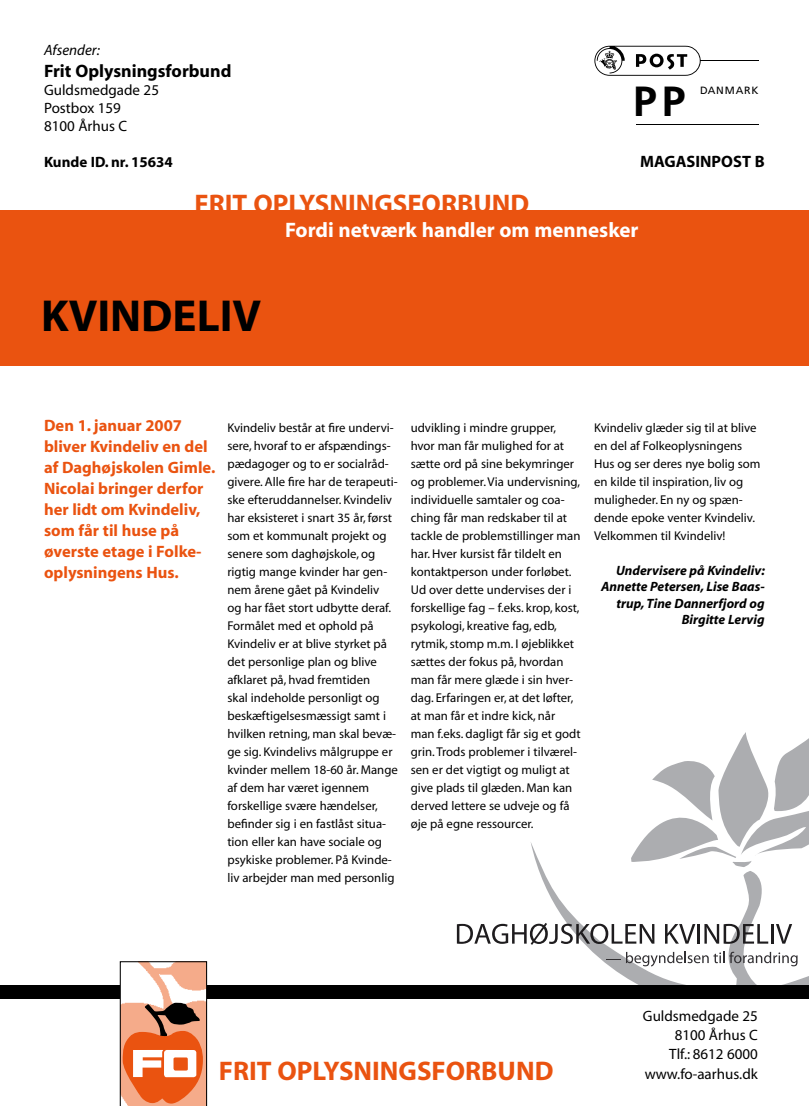
<style>
.page{position:relative;width:809px;height:1106px;background:#fff}
.page>*{position:absolute;margin:0;border:0;box-sizing:border-box;transform-origin:0 0}
.t1{font:700 45px "Myriad";color:#000}
.t2{font:700 42.15px "Frutiger";color:#000}
.t3{font:700 27px "Myriad";color:#ea5310}
.t4{font:700 21px "Myriad";color:#fff}
.t5{font:700 18px "Myriad";color:#000}
.t6{font:700 16.5px/21px "Myriad";color:#ea5310}
.t7{font:700 16.5px "Myriad";color:#000}
.t8{font:15px/19.2px "Myriad";color:#000;text-align:right}
.t9{font:700 15px "Myriad";color:#000}
.t10{font:italic 15px "Myriad";color:#000}
.t11{font:italic 700 13.5px/16.5px "Myriad";color:#000;text-align:right}
.t12{font:12.75px/18px "Myriad";color:#000}
.t13{font:10.5px "Frutiger";letter-spacing:.08em;color:#000}
</style>
<div class="page">
<svg style="left:652px;top:732px;width:156px;height:77px"></svg>
<svg style="left:530px;top:809px;width:278px;height:176px"></svg>
<svg style="left:456px;top:922px;width:198px;height:22px"></svg>
<svg style="left:664px;top:923px;width:103px;height:20px"></svg>
<hr style="left:770px;top:924px;width:3px;height:19px;background:#1e1c1e">
<svg style="left:775px;top:924px;width:16px;height:19px"></svg>
<svg style="left:606px;top:951px;width:191px;height:15px"></svg>
<div style="left:0;top:210px;width:808px;height:156px;background:#ea5310"></div>
<div style="left:0;top:985px;width:808px;height:14px;background:#000"></div>
<svg style="left:120px;top:961px;width:87px;height:145px"></svg>
<hr style="left:699px;top:60px;width:59px;height:1px;background:#000">
<hr style="left:635px;top:124px;width:123px;height:1px;background:#000">
<svg style="left:594px;top:46px;width:106px;height:30px"></svg>
<p class="t10" style="left:44px;top:43px;width:57px">Afsender:</p>
<h3 class="t5" style="left:44px;top:62px;width:189px">Frit Oplysningsforbund</h3>
<p class="t8" style="left:44px;top:82px;width:116px;line-height:18px;text-align:left">Guldsmedgade 25<br>Postbox 159<br>8100 Århus C</p>
<p class="t9" style="left:44px;top:155px;width:130px">Kunde ID. nr. 15634</p>
<p class="t7" style="left:639px;top:153px;width:72px">Magas inpos</p>
<p class="t7" style="left:741px;top:153px;width:24px">t B</p>
<p class="t13" style="left:699px;top:84px;width:60px">DANMARK</p>
<h2 class="t2" style="left:633px;top:76px;width:54px">PP</h2>
<h3 class="t3" style="left:194px;top:190px;width:333px">FRIT OPLYSNINGSFORBUND</h3>
<h1 class="t1" style="left:41px;top:292px;width:221px">Kvindeliv</h1>
<h3 class="t4" style="left:285px;top:219px;width:355px">Fordi netværk handler om mennesker</h3>
<p class="t6" style="left:44px;top:415px;width:173px">Den 1. januar 2007 bliver Kvindeliv en del af Daghøjskolen Gimle.<br>Nicolai bringer derfor her lidt om Kvindeliv, som får til huse på øverste etage i Folke&shy;oplysningens Hus.</p>
<p class="t12" style="left:227px;top:419px;width:172px">Kvindeliv består at fire undervi&shy;sere, hvoraf to er afspændings&shy;pædagoger og to er socialråd&shy;givere. Alle fire har de terapeuti&shy;ske efteruddannelser. Kvindeliv har eksisteret i snart 35 år, først som et kommunalt projekt og senere som daghøjskole, og rigtig mange kvinder har gen&shy;nem årene gået på Kvindeliv<br>og har fået stort udbytte deraf.<br>Formålet med et ophold på<br>Kvindeliv er at blive styrket på det personlige plan og blive afklaret på, hvad fremtiden<br>skal indeholde personligt og beskæftigelsesmæssigt samt i hvilken retning, man skal bevæ&shy;ge sig. Kvindelivs målgruppe er kvinder mellem 18-60 år. Mange af dem har været igennem forskellige svære hændelser, befinder sig i en fastlåst situa&shy;tion eller kan have sociale og psykiske problemer. På Kvinde&shy;liv arbejder man med personlig</p>
<p class="t12" style="left:410px;top:419px;width:171px">udvikling i mindre grupper, hvor man får mulighed for at sætte ord på sine bekymringer og problemer. Via undervisning, individuelle samtaler og coa&shy;ching får man redskaber til at tackle de problemstillinger man har. Hver kursist får tildelt en kontaktperson under forløbet.<br>Ud over dette undervises der i forskellige fag – f.eks. krop, kost, psykologi, kreative fag, edb, rytmik, stomp m.m. I øjeblikket sættes der fokus på, hvordan man får mere glæde i sin hver&shy;dag. Erfaringen er, at det løfter, at man får et indre kick, når man f.eks. dagligt får sig et godt grin. Trods problemer i tilværel&shy;sen er det vigtigt og muligt at give plads til glæden. Man kan derved lettere se udveje og få øje på egne ressourcer.</p>
<p class="t12" style="left:593px;top:419px;width:168px">Kvindeliv glæder sig til at blive en del af Folkeoplysningens<br>Hus og ser deres nye bolig som en kilde til inspiration, liv og muligheder. En ny og spæn&shy;dende epoke venter Kvindeliv.<br>Velkommen til Kvindeliv!</p>
<p class="t11" style="left:600px;top:562px;width:165px">Undervisere på Kvindeliv:<br>Annette Petersen, Lise Baas&shy;trup, Tine Dannerfjord og<br>Birgitte Lervig</p>
<p class="t8" style="left:642px;top:1007px;width:116px">Guldsmedgade 25<br>8100 Århus C<br>Tlf.: 8612 6000</p>
<h3 class="t3" style="left:219px;top:1057px;width:333px">FRIT OPLYSNINGSFORBUND</h3>
<p class="t8" style="left:644px;top:1064px;width:115px">www.fo-aarhus.dk</p>
</div>
